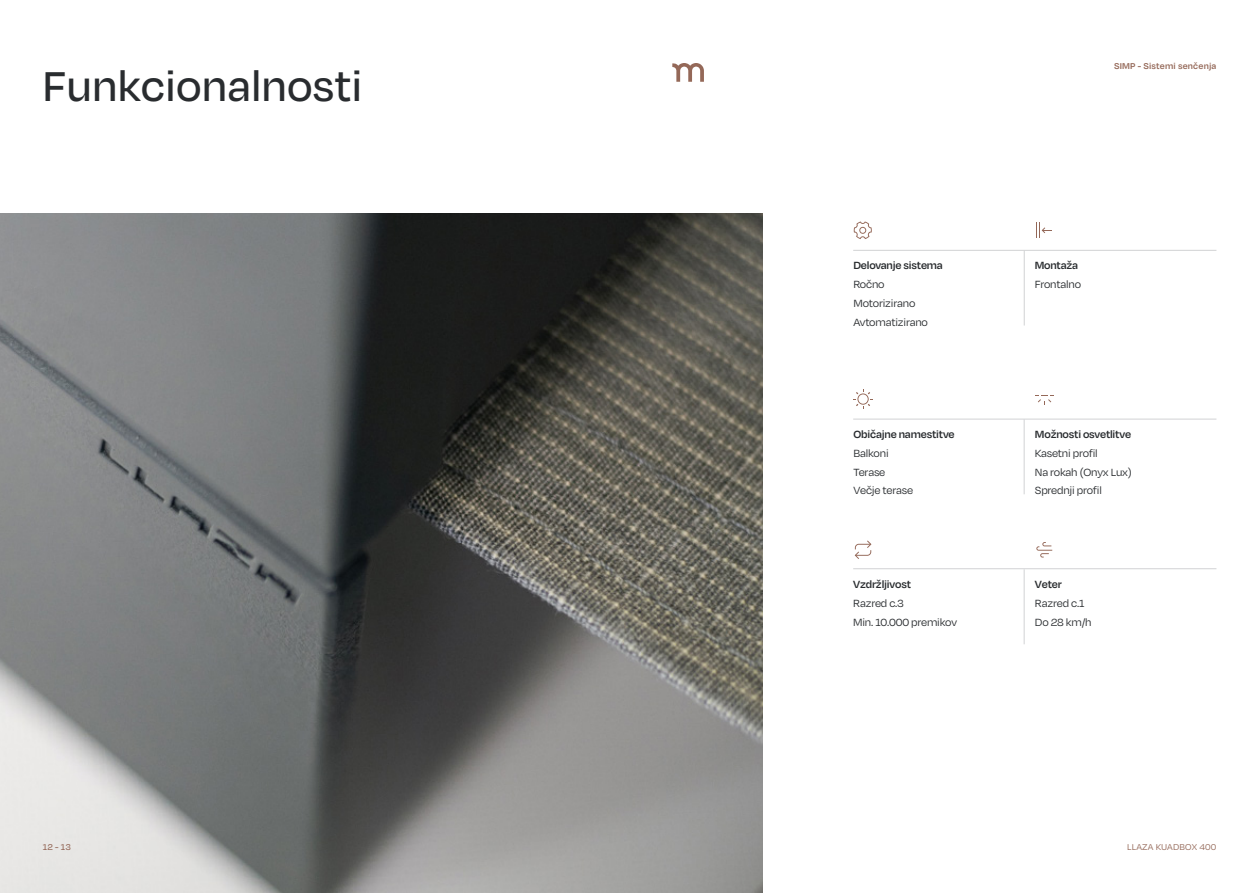
<style>
.page{position:relative;width:1259px;height:893px;background:#fff}
.page>*{position:absolute;margin:0;border:0;box-sizing:border-box;transform-origin:0 0}
._30_6_34_Header_Style_A{font:500 48px "Degular";color:#292c2f}
._22_95_25_5_Header_Style_B{font:12px "Degular";letter-spacing:-.015em;color:#292c2f}
._22_95_25_5_Header_Style_B-2{font:600 12px "Degular";letter-spacing:-.015em;color:#292c2f}
._7_65_8_5_Header_Style_D{font:600 9.75px "Degular";letter-spacing:.02em;color:#946858}
._7_65_8_5_Header_Style_D-2{font:9.75px "Degular";letter-spacing:.02em;color:#946858}
._7_65_8_5_Header_Style_D-3{font:500 9.75px "Degular";color:#946858}
</style>
<div class="page">
<svg style="left:672px;top:63px;width:32px;height:19px"></svg>
<hr style="left:853px;top:419px;width:363px;height:1px;background:#d1d2d4">
<hr style="left:853px;top:568px;width:363px;height:1px;background:#d1d2d4">
<hr style="left:853px;top:250px;width:363px;height:1px;background:#d1d2d4">
<hr style="left:1024px;top:250px;width:1px;height:75px;background:#d1d2d4">
<hr style="left:1024px;top:419px;width:1px;height:75px;background:#d1d2d4">
<hr style="left:1024px;top:569px;width:1px;height:75px;background:#d1d2d4">
<svg style="left:1036px;top:223px;width:16px;height:15px"></svg>
<svg style="left:1036px;top:542px;width:16px;height:16px"></svg>
<svg style="left:853px;top:221px;width:19px;height:18px"></svg>
<svg style="left:853px;top:390px;width:19px;height:19px"></svg>
<svg style="left:1035px;top:395px;width:18px;height:10px"></svg>
<img style="left:0;top:213px;width:763px;height:680px">
<svg style="left:854px;top:540px;width:17px;height:19px"></svg>
<p class="_30_6_34_Header_Style_A" style="left:43px;top:56px;width:321px">Funkcionalnosti</p>
<p class="_22_95_25_5_Header_Style_B-2" style="left:853px;top:258px;width:91px">Delovanje sistema</p>
<p class="_22_95_25_5_Header_Style_B" style="left:853px;top:277px;width:33px">Ročno</p>
<p class="_22_95_25_5_Header_Style_B" style="left:853px;top:296px;width:63px">Motorizirano</p>
<p class="_22_95_25_5_Header_Style_B" style="left:853px;top:315px;width:76px">Avtomatizirano</p>
<p class="_22_95_25_5_Header_Style_B-2" style="left:853px;top:427px;width:103px">Običajne namestitve</p>
<p class="_22_95_25_5_Header_Style_B" style="left:853px;top:446px;width:37px">Balkoni</p>
<p class="_22_95_25_5_Header_Style_B" style="left:853px;top:465px;width:33px">Terase</p>
<p class="_22_95_25_5_Header_Style_B" style="left:853px;top:483px;width:61px">Večje terase</p>
<p class="_22_95_25_5_Header_Style_B-2" style="left:853px;top:577px;width:59px">Vzdržljivost</p>
<p class="_22_95_25_5_Header_Style_B" style="left:853px;top:596px;width:52px">Razred c.3</p>
<p class="_22_95_25_5_Header_Style_B" style="left:853px;top:615px;width:105px">Min. 10.000 premikov</p>
<p class="_7_65_8_5_Header_Style_D" style="left:1114px;top:60px;width:104px">SIMP - Sistemi senčenja</p>
<p class="_22_95_25_5_Header_Style_B-2" style="left:1034px;top:258px;width:45px">Montaža</p>
<p class="_22_95_25_5_Header_Style_B" style="left:1034px;top:277px;width:48px">Frontalno</p>
<p class="_22_95_25_5_Header_Style_B-2" style="left:1035px;top:427px;width:98px">Možnosti osvetlitve</p>
<p class="_22_95_25_5_Header_Style_B" style="left:1035px;top:446px;width:64px">Kasetni profil</p>
<p class="_22_95_25_5_Header_Style_B" style="left:1035px;top:465px;width:98px">Na rokah (Onyx Lux)</p>
<p class="_22_95_25_5_Header_Style_B" style="left:1035px;top:483px;width:68px">Sprednji profil</p>
<p class="_22_95_25_5_Header_Style_B-2" style="left:1035px;top:577px;width:28px">Veter</p>
<p class="_22_95_25_5_Header_Style_B" style="left:1035px;top:596px;width:51px">Razred c.1</p>
<p class="_22_95_25_5_Header_Style_B" style="left:1035px;top:615px;width:58px">Do 28 km/h</p>
<p class="_7_65_8_5_Header_Style_D-3" style="left:43px;top:841px;width:30px">12 - 13</p>
<p class="_7_65_8_5_Header_Style_D-2" style="left:1127px;top:841px;width:91px">LLAZA KUADBOX 400</p>
<p class="_7_65_8_5_Header_Style_D-3" style="left:43px;top:841px;width:21px">4 - 5</p>
</div>
